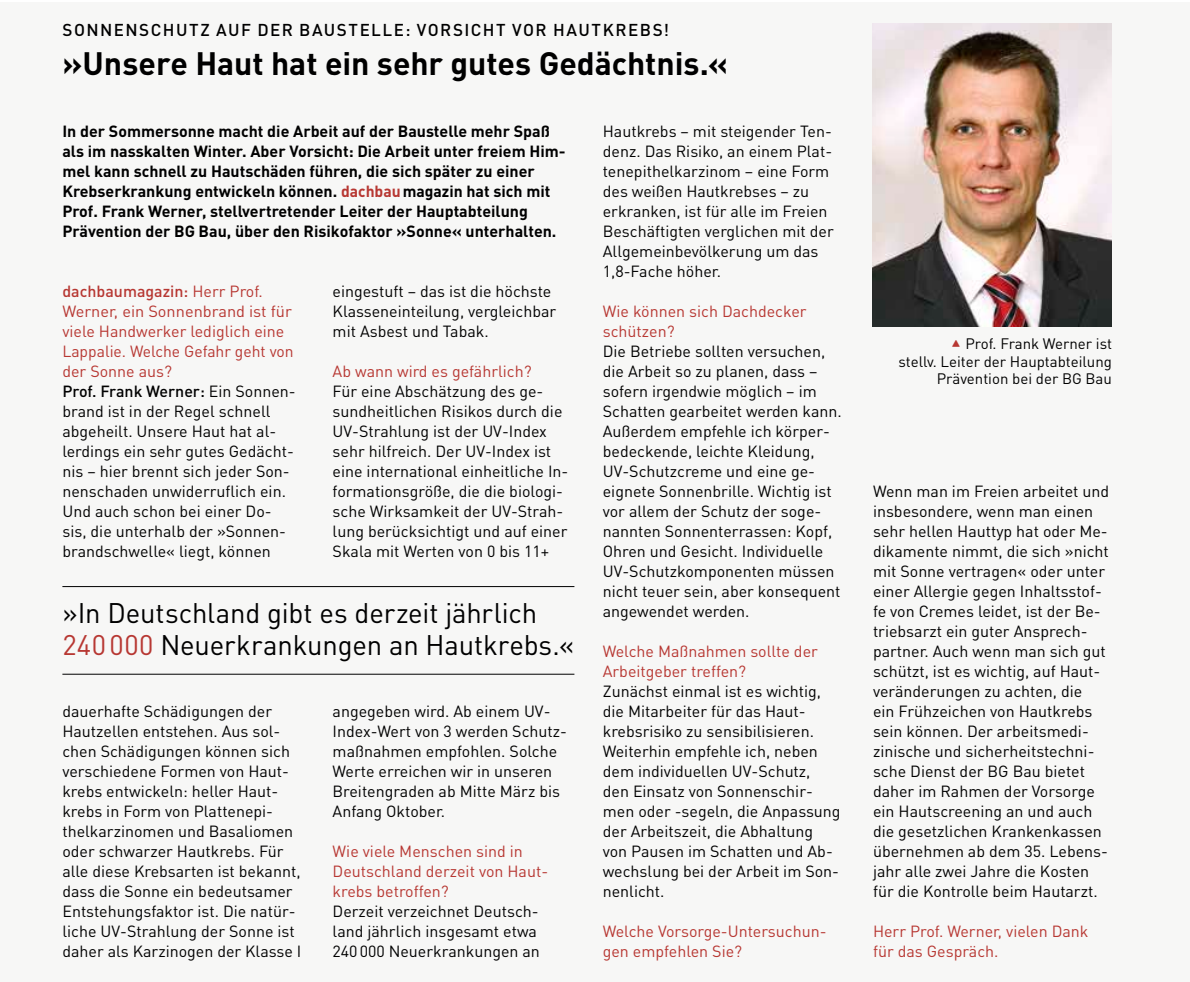
<style>
.page{position:relative;width:1190px;height:982px;background:#fff}
.page>*{position:absolute;margin:0;border:0;box-sizing:border-box;transform-origin:0 0}
.t1{font:700 32px "DIN Pro";color:#000}
.t2{font:28px/32px "DIN Pro";letter-spacing:-.005em;color:#000}
.t3{font:500 17px "DIN Pro";letter-spacing:.085em;color:#000}
.t4{font:16px/20px "DIN Pro";color:#000}
.t5{font:700 16px/20px "DIN Pro";color:#000}
.t6{font:16px/20px "DIN Pro";color:#b73732}
.t7{font:15px/17.2px "DIN Pro";color:#000;text-align:right}
.s1{color:#b73732}
.s2{font-weight:500;color:#b73732}
.s3{font-weight:500}
.s4{font-family:"Info OT Text";font-size:18px;color:#b73732}
</style>
<div class="page">
<div style="left:0;top:2px;width:1189px;height:979px;background:#f7f7f6"></div>
<img style="left:872px;top:23px;width:239px;height:303px">
<hr style="left:62px;top:586px;width:512px;height:1px;background:#000">
<hr style="left:62px;top:674px;width:512px;height:1px;background:#000">
<p class="t3" style="left:62px;top:18px;width:608px">SONNENSCHUTZ AUF DER BAUSTELLE: VORSICHT VOR HAUTKREBS!</p>
<h1 class="t1" style="left:62px;top:42px;width:667px">»Unsere Haut hat ein sehr gutes Gedächtnis.«</h1>
<p class="t5" style="left:62px;top:120px;width:504px">In der Sommersonne macht die Arbeit auf der Baustelle mehr Spaß als im nasskalten Winter. Aber Vorsicht: Die Arbeit unter freiem Him&shy;mel kann schnell zu Hautschäden führen, die sich später zu einer Krebserkrankung entwickeln können. <span class="s1">dachbau</span>magazin hat sich mit Prof. Frank Werner, stellvertretender Leiter der Hauptabteilung Prävention der BG Bau, über den Risikofaktor »Sonne« unterhalten.</p>
<p class="t4" style="left:62px;top:280px;width:235px"><span class="s2">dachbaumagazin:</span> <span class="s1">Herr Prof.<br>Werner, ein Sonnenbrand ist für viele Handwerker lediglich eine<br>Lappalie. Welche Gefahr geht von der Sonne aus?<br></span><span class="s3">Prof. Frank Werner:</span> Ein Sonnen&shy;brand ist in der Regel schnell abgeheilt. Unsere Haut hat al&shy;lerdings ein sehr gutes Gedächt&shy;nis – hier brennt sich jeder Son&shy;nenschaden unwiderruflich ein.<br>Und auch schon bei einer Do&shy;sis, die unterhalb der »Sonnen&shy;brandschwelle« liegt, können</p>
<p class="t4" style="left:332px;top:280px;width:225px">eingestuft – das ist die höchste<br>Klasseneinteilung, vergleichbar mit Asbest und Tabak.</p>
<p class="t6" style="left:332px;top:360px;width:200px">Ab wann wird es gefährlich?</p>
<p class="t4" style="left:332px;top:380px;width:237px">Für eine Abschätzung des ge&shy;sundheitlichen Risikos durch die<br>UV-Strahlung ist der UV-Index sehr hilfreich. Der UV-Index ist eine international einheitliche In&shy;formationsgröße, die die biologi&shy;sche Wirksamkeit der UV-Strah&shy;lung berücksichtigt und auf einer<br>Skala mit Werten von 0 bis 11+</p>
<h2 class="t2" style="left:62px;top:595px;width:513px">»In Deutschland gibt es derzeit jährlich<br><span class="s1">240000</span> Neuerkrankungen an Hautkrebs.«</h2>
<p class="t4" style="left:62px;top:700px;width:240px">dauerhafte Schädigungen der<br>Hautzellen entstehen. Aus sol&shy;chen Schädigungen können sich verschiedene Formen von Haut&shy;krebs entwickeln: heller Haut&shy;krebs in Form von Plattenepi&shy;thelkarzinomen und Basaliomen oder schwarzer Hautkrebs. Für alle diese Krebsarten ist bekannt, dass die Sonne ein bedeutsamer<br>Entstehungsfaktor ist. Die natür&shy;liche UV-Strahlung der Sonne ist daher als Karzinogen der Klasse I</p>
<p class="t4" style="left:332px;top:700px;width:236px">angegeben wird. Ab einem UV-<br>Index-Wert von 3 werden Schutz&shy;maßnahmen empfohlen. Solche<br>Werte erreichen wir in unseren<br>Breitengraden ab Mitte März bis<br>Anfang Oktober.</p>
<p class="t6" style="left:332px;top:840px;width:217px">Wie viele Menschen sind in<br>Deutschland derzeit von Haut&shy;krebs betroffen?</p>
<p class="t4" style="left:332px;top:900px;width:209px">Derzeit verzeichnet Deutsch&shy;land jährlich insgesamt etwa<br>240000 Neuerkrankungen an</p>
<p class="t4" style="left:602px;top:120px;width:232px">Hautkrebs – mit steigender Ten&shy;denz. Das Risiko, an einem Plat&shy;tenepithelkarzinom – eine Form des weißen Hautkrebses – zu erkranken, ist für alle im Freien<br>Beschäftigten verglichen mit der<br>Allgemeinbevölkerung um das<br>1,8-Fache höher.</p>
<p class="t6" style="left:602px;top:300px;width:205px">Wie können sich Dachdecker schützen?</p>
<p class="t4" style="left:602px;top:340px;width:240px">Die Betriebe sollten versuchen, die Arbeit so zu planen, dass – sofern irgendwie möglich – im<br>Schatten gearbeitet werden kann.<br>Außerdem empfehle ich körper&shy;bedeckende, leichte Kleidung,<br>UV-Schutzcreme und eine ge&shy;eignete Sonnenbrille. Wichtig ist vor allem der Schutz der soge&shy;nannten Sonnenterrassen: Kopf,<br>Ohren und Gesicht. Individuelle<br>UV-Schutzkomponenten müssen nicht teuer sein, aber konsequent angewendet werden.</p>
<p class="t6" style="left:602px;top:640px;width:216px">Welche Maßnahmen sollte der<br>Arbeitgeber treffen?</p>
<p class="t4" style="left:602px;top:680px;width:239px">Zunächst einmal ist es wichtig, die Mitarbeiter für das Haut&shy;krebsrisiko zu sensibilisieren.<br>Weiterhin empfehle ich, neben dem individuellen UV-Schutz, den Einsatz von Sonnenschir&shy;men oder -segeln, die Anpassung der Arbeitszeit, die Abhaltung von Pausen im Schatten und Ab&shy;wechslung bei der Arbeit im Son&shy;nenlicht.</p>
<p class="t6" style="left:602px;top:920px;width:225px">Welche Vorsorge-Untersuchun&shy;gen empfehlen Sie?</p>
<p class="t7" style="left:898px;top:334px;width:215px"><span class="s4">▴</span> Prof. Frank Werner ist<br>stellv. Leiter der Hauptabteilung<br>Prävention bei der BG Bau</p>
<p class="t4" style="left:872px;top:480px;width:238px">Wenn man im Freien arbeitet und insbesondere, wenn man einen sehr hellen Hauttyp hat oder Me&shy;dikamente nimmt, die sich »nicht mit Sonne vertragen« oder unter einer Allergie gegen Inhaltsstof&shy;fe von Cremes leidet, ist der Be&shy;triebsarzt ein guter Ansprech&shy;partner. Auch wenn man sich gut schützt, ist es wichtig, auf Haut&shy;veränderungen zu achten, die<br>ein Frühzeichen von Hautkrebs sein können. Der arbeitsmedi&shy;zinische und sicherheitstechni&shy;sche Dienst der BG Bau bietet daher im Rahmen der Vorsorge ein Hautscreening an und auch die gesetzlichen Krankenkassen übernehmen ab dem 35. Lebens&shy;jahr alle zwei Jahre die Kosten für die Kontrolle beim Hautarzt.</p>
<p class="t6" style="left:872px;top:920px;width:217px">Herr Prof. Werner, vielen Dank für das Gespräch.</p>
</div>
